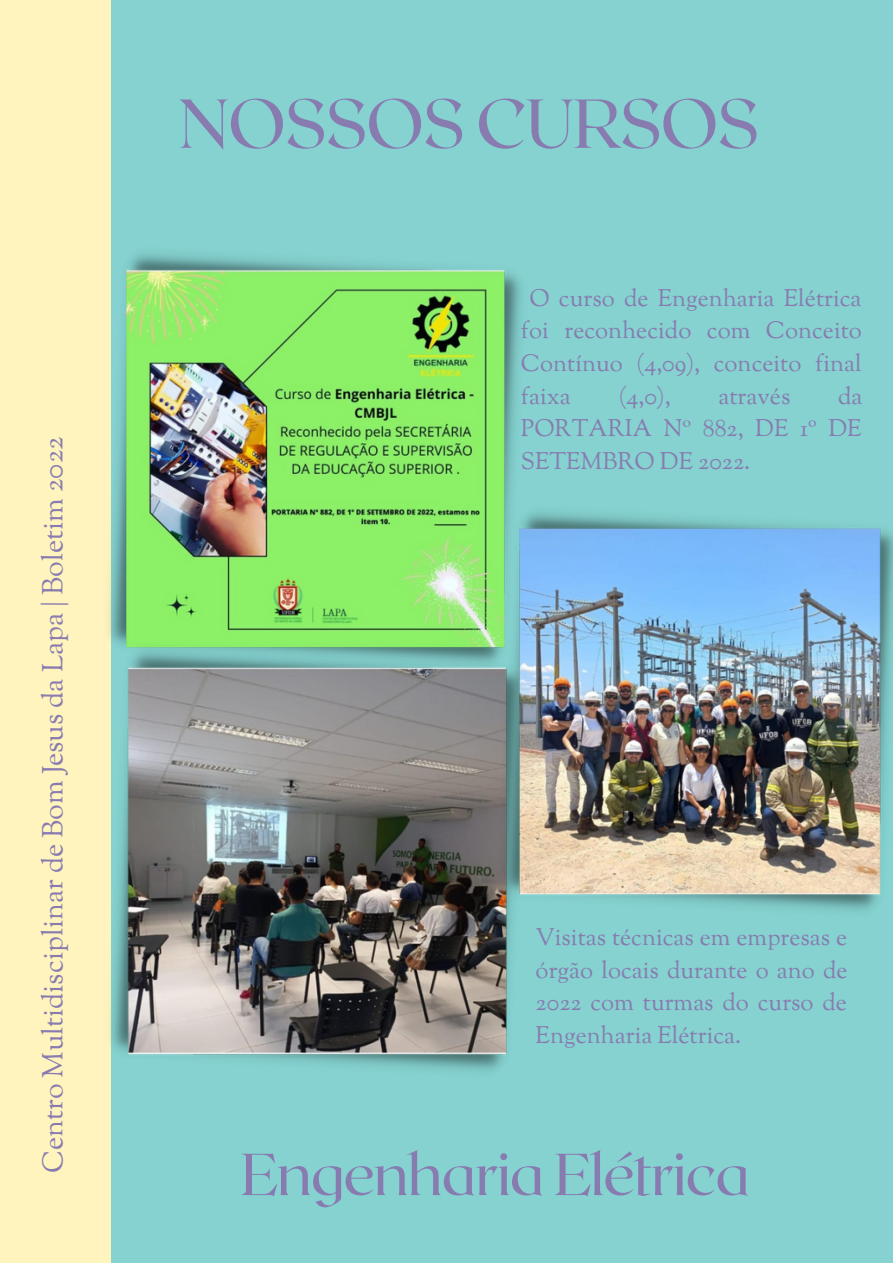
<style>
.page{position:relative;width:893px;height:1264px;background:#fff}
.page>*{position:absolute;margin:0;border:0;box-sizing:border-box;transform-origin:0 0}
.t1{font:69px "Roxborough CF";letter-spacing:-.02em;color:#887bb0}
.t2{font:58.95px "Roxborough CF";letter-spacing:-.02em;color:#887bb0}
.t3{font:28.65px "Sorts Mill Goudy";color:#887bb0}
.t4{font:23.85px/32.5px "Sorts Mill Goudy";color:#887bb0;text-align:justify}
</style>
<div class="page">
<div style="left:0;top:0;width:892px;height:1262px;background:#85d2d0"></div>
<div style="left:0;top:0;width:110px;height:1262px;background:#fff4bd"></div>
<img style="left:109px;top:244px;width:412px;height:397px">
<img style="left:110px;top:641px;width:401px;height:438px">
<img style="left:495px;top:502px;width:397px;height:417px">
<p class="t3" style="left:35px;top:1173px;width:738px;rotate:-90deg">Centro Multidisciplinar de Bom Jesus da Lapa | Boletim 2022</p>
<h1 class="t1" style="left:178px;top:79px;width:582px">NOSSOS CURSOS</h1>
<p class="t4" style="left:521px;top:284px;width:342px;text-indent:8px">O curso de Engenharia Elétrica foi reconhecido com Conceito Contínuo (4,09), conceito final faixa</p>
<p class="t4" style="left:618px;top:381px;width:53px">(4,0),</p>
<p class="t4" style="left:718px;top:381px;width:73px">através</p>
<p class="t4" style="left:521px;top:381px;width:343px;text-indent:317px">da PORTARIA Nº 882, DE 1º DE SETEMBRO DE 2022.</p>
<p class="t4" style="left:535px;top:923px;width:313px">Visitas técnicas em empresas e órgão locais durante o ano de 2022 com turmas do curso de Engenharia Elétrica.</p>
<h2 class="t2" style="left:240px;top:1136px;width:511px">Engenharia Elétrica</h2>
</div>
